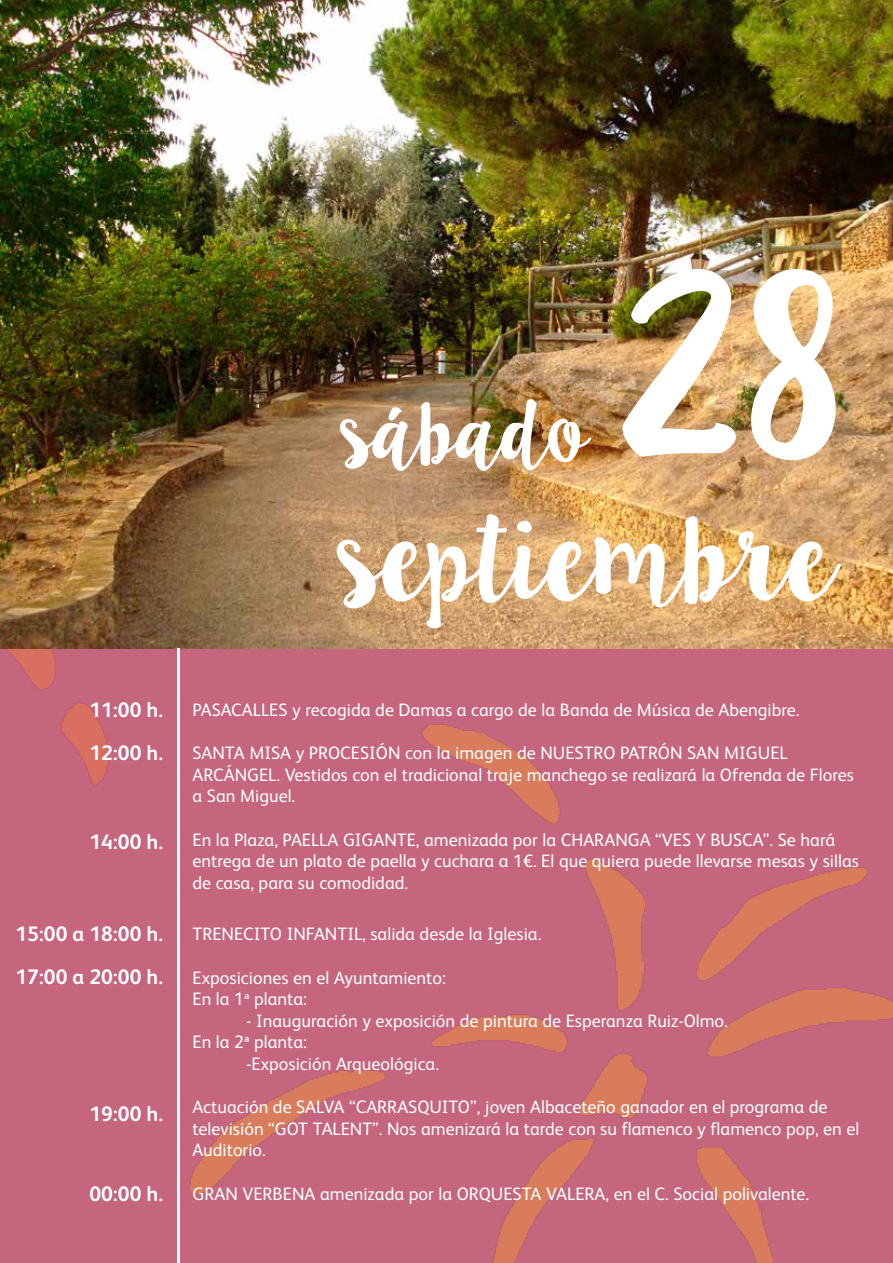
<style>
.page{position:relative;width:893px;height:1263px;background:#fff}
.page>*{position:absolute;margin:0;border:0;box-sizing:border-box;transform-origin:0 0}
.t1{font:225px "Lilly Belle";color:#fff}
.t2{font:103.5px "Lilly Belle";letter-spacing:-.1em;color:#fff}
.t3{font:75px "Lilly Belle";letter-spacing:-.1em;color:#fff}
.t4{font:700 21px/42.6px "FS Albert Pro";color:#fff}
.t5{font:18px/21.6px "FS Albert Pro";color:#fff}
</style>
<div class="page">
<img style="left:0;top:0;width:893px;height:1263px">
<hr style="left:177px;top:648px;width:3px;height:615px;background:#fff">
<p class="t4" style="left:89px;top:688px;width:75px">11:00 h.<br>12:00 h.</p>
<p class="t4" style="left:89px;top:819px;width:75px">14:00 h.</p>
<p class="t4" style="left:15px;top:911px;width:149px">15:00 a 18:00 h.<br>17:00 a 20:00 h.</p>
<p class="t4" style="left:89px;top:1091px;width:75px">19:00 h.</p>
<p class="t4" style="left:89px;top:1171px;width:75px">00:00 h.</p>
<h3 class="t3" style="left:338px;top:376px;width:256px">sábado</h3>
<h1 class="t1" style="left:613px;top:209px;width:232px">28</h1>
<h2 class="t2" style="left:334px;top:480px;width:511px">septiembre</h2>
<p class="t5" style="left:192px;top:698px;width:609px">PASACALLES y recogida de Damas a cargo de la Banda de Música de Abengibre.</p>
<p class="t5" style="left:192px;top:741px;width:663px">SANTA MISA y PROCESIÓN con la imagen de NUESTRO PATRÓN SAN MIGUEL<br>ARCÁNGEL. Vestidos con el tradicional traje manchego se realizará la Ofrenda de Flores a San Miguel.</p>
<p class="t5" style="left:192px;top:827px;width:668px">En la Plaza, PAELLA GIGANTE, amenizada por la CHARANGA “VES Y BUSCA”. Se hará entrega de un plato de paella y cuchara a 1€. El que quiera puede llevarse mesas y sillas de casa, para su comodidad.</p>
<p class="t5" style="left:192px;top:922px;width:350px">TRENECITO INFANTIL, salida desde la Iglesia.</p>
<p class="t5" style="left:192px;top:965px;width:255px">Exposiciones en el Ayuntamiento:<br>En la 1ª planta:</p>
<p class="t5" style="left:246px;top:1008px;width:483px">- Inauguración y exposición de pintura de Esperanza Ruiz-Olmo.</p>
<p class="t5" style="left:192px;top:1030px;width:116px">En la 2ª planta:</p>
<p class="t5" style="left:246px;top:1052px;width:194px">-Exposición Arqueológica.</p>
<p class="t5" style="left:192px;top:1095px;width:668px">Actuación de SALVA “CARRASQUITO”, joven Albaceteño ganador en el programa de televisión “GOT TALENT”. Nos amenizará la tarde con su flamenco y flamenco pop, en el<br>Auditorio.</p>
<p class="t5" style="left:192px;top:1181px;width:618px">GRAN VERBENA amenizada por la ORQUESTA VALERA, en el C. Social polivalente.</p>
</div>
